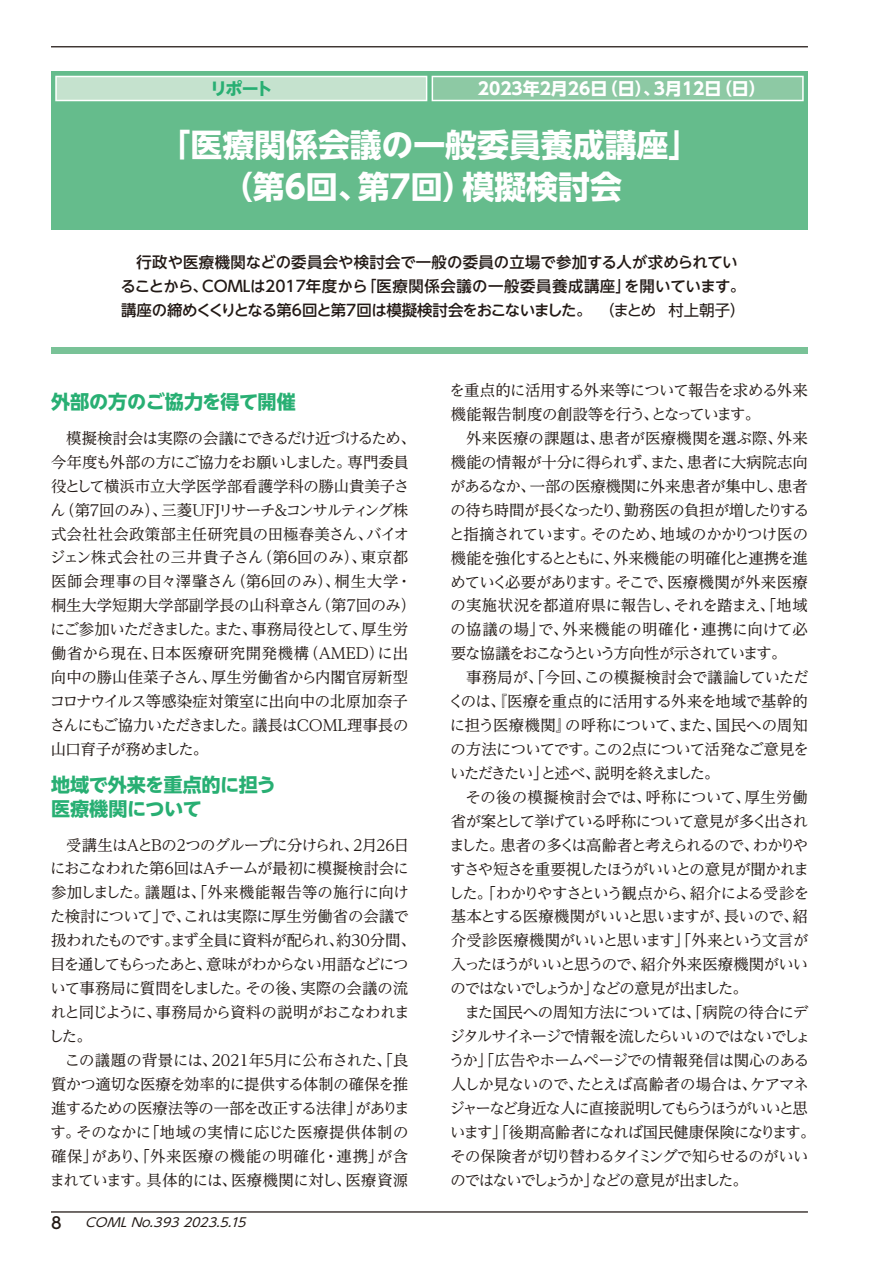
<style>
.page{position:relative;width:893px;height:1263px;background:#fff}
.page>*{position:absolute;margin:0;border:0;box-sizing:border-box;transform-origin:0 0}
.t1{font:31.95px/42.5px "UD Shin Go NT Pr 6 N Bold 90 pv RKSJ H";color:#fff;text-align:center}
.t2{font:19.2px/23.9px "UD Shin Go NT Pr 6 N Bold 90 pv RKSJ H";letter-spacing:-.015em;color:#28af73}
.t3{font:16.95px "UD Shin Go NT Pr 6 N Bold 90 pv RKSJ H";color:#fff}
.t4{font:16.95px "UD Shin Go NT Pr 6 N Bold 90 pv RKSJ H";color:#28af73}
.t5{font:15.9px "UD Shin Go Pr 6 N Medium 90 pv RKSJ H";color:#221915}
.t6{font:15.45px/23.9px "UD Reimin Pr 6 N Regular 90 pv RKSJ H";letter-spacing:-.035em;color:#221915}
.t7{font:15.45px/23.9px "UD Reimin Pr 6 N Regular 90 pv RKSJ H";letter-spacing:-.01em;color:#221915}
.t8{font:15.45px/23.9px "UD Shin Go NT Pr 6 N Medium 90 pv RKSJ H";color:#221915}
.t9{font:italic 12.3px "UD Shin Go Pr 6 N Regular 90 pv RKSJ H";color:#221915;scale:1.04 1}
.s1{font-family:"UD Shin Go NT Pr 6 N Reg 90 pv RKSJ H"}
</style>
<div class="page">
<div style="left:51px;top:347px;width:757px;height:6px;background:#79c297"></div>
<div style="left:51px;top:71px;width:757px;height:159px;background:#65bc8c"></div>
<svg style="left:55px;top:76px;width:749px;height:25px;background:#b1d9c0"></svg>
<hr style="left:51px;top:46px;width:757px;height:1px;background:#221915">
<hr style="left:51px;top:1211px;width:757px;height:1px;background:#221915">
<p class="t4" style="left:210px;top:82px;width:64px">リポート</p>
<p class="t3" style="left:478px;top:82px;width:289px">2023年2月26日（日）、3月12日（日）</p>
<h1 class="t1" style="left:159px;top:128px;width:543px">「医療関係会議の一般委員養成講座」（第6回、第7回）模擬検討会</h1>
<p class="t8" style="left:120px;top:252px;width:627px">　行政や医療機関などの委員会や検討会で一般の委員の立場で参加する人が求められていることから、COMLは2017年度から「医療関係会議の一般委員養成講座」を開いています。講座の締めくくりとなる第6回と第7回は模擬検討会をおこないました。<span class="s1">（まとめ　村上朝子）</span></p>
<p class="t2" style="left:51px;top:393px;width:246px">外部の方のご協力を得て開催</p>
<p class="t7" style="left:50px;top:428px;width:368px">　模擬検討会は実際の会議にできるだけ近づけるため、今年度も外部の方にご協力をお願いしました。専門委員役として横浜市立大学医学部看護学科の勝山貴美子さん（第7回のみ）、三菱UFJリサーチ＆コンサルティング株式会社社会政策部主任研究員の田極春美さん、バイオジェン株式会社の三井貴子さん（第6回のみ）、東京都医師会理事の目々澤肇さん（第6回のみ）、桐生大学・桐生大学短期大学部副学長の山科章さん（第7回のみ）にご参加いただきました。また、事務局役として、厚生労働省から現在、日本医療研究開発機構（AMED）に出向中の勝山佳菜子さん、厚生労働省から内閣官房新型コロナウイルス等感染症対策室に出向中の北原加奈子さんにもご協力いただきました。議長はCOML理事長の山口育子が務めました。</p>
<p class="t2" style="left:51px;top:775px;width:226px">地域で外来を重点的に担う医療機関について</p>
<p class="t6" style="left:49px;top:835px;width:369px">　受講生はAとBの2つのグループに分けられ、2月26日におこなわれた第6回はAチームが最初に模擬検討会に参加しました。議題は、「外来機能報告等の施行に向けた検討について」で、これは実際に厚生労働省の会議で扱われたものです。まず全員に資料が配られ、約30分間、目を通してもらったあと、意味がわからない用語などについて事務局に質問をしました。その後、実際の会議の流れと同じように、事務局から資料の説明がおこなわれました。<br>　この議題の背景には、2021年5月に公布された、「良質かつ適切な医療を効率的に提供する体制の確保を推進するための医療法等の一部を改正する法律」があります。そのなかに「地域の実情に応じた医療提供体制の確保」があり、「外来医療の機能の明確化・連携」が含まれています。具体的には、医療機関に対し、医療資源</p>
<p class="t5" style="left:51px;top:1217px;width:12px">8</p>
<p class="t9" style="left:85px;top:1218px;width:159px">COML No.393 2023.5.15</p>
<p class="t6" style="left:448px;top:380px;width:369px">を重点的に活用する外来等について報告を求める外来機能報告制度の創設等を行う、となっています。<br>　外来医療の課題は、患者が医療機関を選ぶ際、外来機能の情報が十分に得られず、また、患者に大病院志向があるなか、一部の医療機関に外来患者が集中し、患者の待ち時間が長くなったり、勤務医の負担が増したりすると指摘されています。そのため、地域のかかりつけ医の機能を強化するとともに、外来機能の明確化と連携を進めていく必要があります。そこで、医療機関が外来医療の実施状況を都道府県に報告し、それを踏まえ、「地域の協議の場」で、外来機能の明確化・連携に向けて必要な協議をおこなうという方向性が示されています。<br>　事務局が、「今回、この模擬検討会で議論していただくのは、『医療を重点的に活用する外来を地域で基幹的に担う医療機関』の呼称について、また、国民への周知の方法についてです。この2点について活発なご意見をいただきたい」と述べ、説明を終えました。<br>　その後の模擬検討会では、呼称について、厚生労働省が案として挙げている呼称について意見が多く出されました。患者の多くは高齢者と考えられるので、わかりやすさや短さを重要視したほうがいいとの意見が聞かれました。「わかりやすさという観点から、紹介による受診を基本とする医療機関がいいと思いますが、長いので、紹介受診医療機関がいいと思います」「外来という文言が入ったほうがいいと思うので、紹介外来医療機関がいいのではないでしょうか」などの意見が出ました。<br>　また国民への周知方法については、「病院の待合にデジタルサイネージで情報を流したらいいのではないでしょうか」「広告やホームページでの情報発信は関心のある人しか見ないので、たとえば高齢者の場合は、ケアマネジャーなど身近な人に直接説明してもらうほうがいいと思います」「後期高齢者になれば国民健康保険になります。その保険者が切り替わるタイミングで知らせるのがいいのではないでしょうか」などの意見が出ました。</p>
</div>
